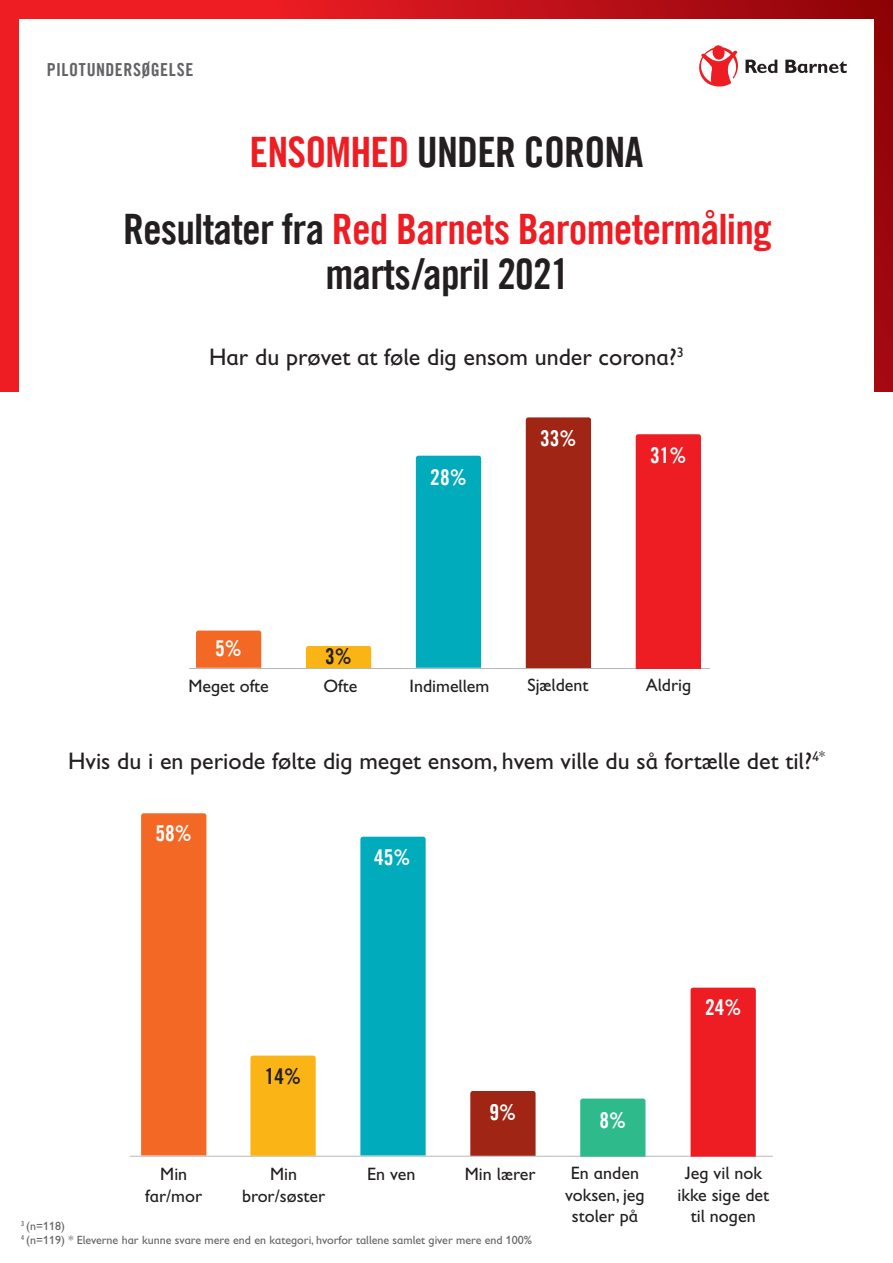
<style>
.page{position:relative;width:893px;height:1263px;background:#fff}
.page>*{position:absolute;margin:0;border:0;box-sizing:border-box;transform-origin:0 0}
.t1{font:42px/45px "Trade Gothic LT Com Bd Cn 20";letter-spacing:-.02em;color:#231f20;text-align:center}
.t2{font:24px "Gill Sans Infant Std";color:#231f20}
.t3{font:21.9px "Trade Gothic LT Com Bd Cn 20";color:#fff}
.t4{font:21.9px "Trade Gothic LT Com Bd Cn 20";color:#231f20}
.t5{font:18px/21.6px "Gill Sans Infant Std";color:#231f20;text-align:center}
.t6{font:18px "Trade Gothic LT Com Bd Cn 20";letter-spacing:.03em;color:#636366}
.t7{font:12px/14.4px "Gill Sans Infant Std";color:#636366}
.s1{color:#ee1d23}
</style>
<div class="page">
<svg style="left:0;top:0;width:893px;height:391px;background:#c9191e"></svg>
<div style="left:19px;top:20px;width:855px;height:1219px;background:#fff"></div>
<svg style="left:699px;top:45px;width:39px;height:42px"></svg>
<svg style="left:745px;top:60px;width:32px;height:13px"></svg>
<svg style="left:785px;top:60px;width:62px;height:13px"></svg>
<hr style="left:130px;top:1156px;width:643px;height:1px;background:#9d9fa2">
<svg style="left:141px;top:813px;width:65px;height:342px;background:#f36926"></svg>
<div style="left:360px;top:837px;width:66px;height:318px;background:#00acbb"></div>
<div style="left:470px;top:1091px;width:66px;height:65px;background:#a12514"></div>
<div style="left:580px;top:1098px;width:65px;height:59px;background:#2fba8c"></div>
<div style="left:691px;top:988px;width:65px;height:169px;background:#ee1d23"></div>
<div style="left:250px;top:1055px;width:66px;height:101px;background:#fbb416"></div>
<hr style="left:189px;top:668px;width:521px;height:1px;background:#9d9fa2">
<div style="left:196px;top:630px;width:65px;height:38px;background:#f36824"></div>
<div style="left:416px;top:456px;width:65px;height:212px;background:#00acbb"></div>
<div style="left:526px;top:417px;width:65px;height:251px;background:#a12514"></div>
<div style="left:636px;top:434px;width:65px;height:235px;background:#ee1d23"></div>
<svg style="left:306px;top:646px;width:65px;height:22px"></svg>
<p class="t6" style="left:47px;top:58px;width:148px">PILOTUNDERSØGELSE</p>
<h1 class="t1" style="left:250px;top:129px;width:395px"><span class="s1">ENSOMHED</span> UNDER CORONA</h1>
<h1 class="t1" style="left:123px;top:206px;width:650px">Resultater fra <span class="s1">Red Barnets Barometermåling </span>marts/april 2021</h1>
<h2 class="t2" style="left:209px;top:343px;width:476px">Har du prøvet at føle dig ensom under corona?<sup>3</sup></h2>
<p class="t3" style="left:215px;top:635px;width:28px">5%</p>
<p class="t4" style="left:325px;top:643px;width:28px">3%</p>
<p class="t3" style="left:430px;top:464px;width:38px">28%</p>
<p class="t3" style="left:540px;top:425px;width:38px">33%</p>
<p class="t3" style="left:650px;top:441px;width:38px">31%</p>
<p class="t5" style="left:188px;top:675px;width:82px">Meget ofte</p>
<p class="t5" style="left:323px;top:675px;width:35px">Ofte</p>
<p class="t5" style="left:409px;top:675px;width:81px">Indimellem</p>
<p class="t5" style="left:527px;top:674px;width:63px">Sjældent</p>
<p class="t5" style="left:646px;top:674px;width:47px">Aldrig</p>
<h2 class="t2" style="left:68px;top:747px;width:758px">Hvis du i en periode følte dig meget ensom, hvem ville du så fortælle det til?<sup>4*</sup></h2>
<p class="t3" style="left:156px;top:819px;width:38px">58%</p>
<p class="t3" style="left:374px;top:844px;width:38px">45%</p>
<p class="t4" style="left:265px;top:1063px;width:38px">14%</p>
<p class="t3" style="left:490px;top:1099px;width:28px">9%</p>
<p class="t3" style="left:599px;top:1107px;width:28px">8%</p>
<p class="t3" style="left:705px;top:994px;width:38px">24%</p>
<p class="t5" style="left:145px;top:1163px;width:58px">Min far/mor</p>
<p class="t5" style="left:367px;top:1163px;width:50px">En ven</p>
<p class="t5" style="left:465px;top:1163px;width:72px">Min lærer</p>
<p class="t5" style="left:565px;top:1162px;width:81px">En anden voksen, jeg stoler på</p>
<p class="t5" style="left:677px;top:1162px;width:93px">Jeg vil nok ikke sige det til nogen</p>
<p class="t5" style="left:242px;top:1163px;width:85px">Min bror/søster</p>
<p class="t7" style="left:21px;top:1218px;width:512px"><sup>3</sup> (n=118)<br><sup>4</sup> (n=119) * Eleverne har kunne svare mere end en kategori, hvorfor tallene samlet giver mere end 100%</p>
</div>
